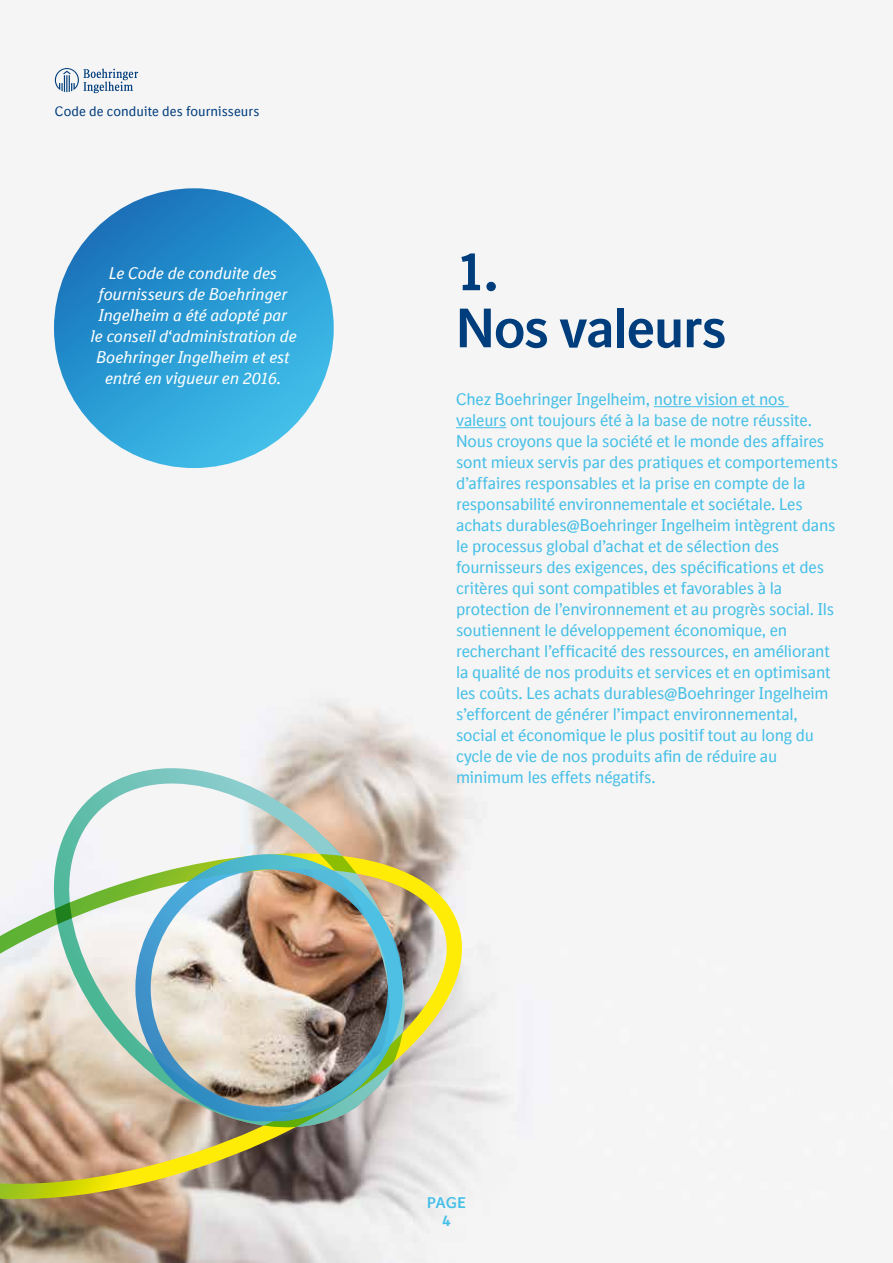
<style>
.page{position:relative;width:893px;height:1263px;background:#fff}
.page>*{position:absolute;margin:0;border:0;box-sizing:border-box;transform-origin:0 0}
.t1{font:700 54px/57px "BI Sans";letter-spacing:-.01em;color:#003d7c}
.t2{font:16.5px/21px "BI Sans";letter-spacing:-.01em;color:#44bfe8}
.t3{font:italic 16.5px/21px "BI Sans";letter-spacing:-.005em;color:#fff;text-align:center}
.t4{font:700 15px/18px "BI Sans";color:#44bfe8;text-align:center}
.t5{font:13.5px "BI Sans";letter-spacing:.005em;color:#003d7c}
</style>
<div class="page">
<div style="left:0;top:72px;width:789px;height:1191px;background:#f5f5f5"></div>
<svg style="left:0;top:853px;width:471px;height:348px;background:#c5b998"></svg>
<svg style="left:48px;top:760px;width:363px;height:372px"></svg>
<img style="left:135px;top:854px;width:267px;height:267px">
<hr style="left:654px;top:406px;width:135px;height:1px;background:#44bfe8">
<hr style="left:456px;top:427px;width:50px;height:1px;background:#44bfe8">
<svg style="left:54px;top:188px;width:280px;height:280px;background:#2b9ad3"></svg>
<svg style="left:55px;top:68px;width:83px;height:25px"></svg>
<p class="t5" style="left:55px;top:103px;width:206px">Code de conduite des fournisseurs</p>
<p class="t3" style="left:90px;top:263px;width:208px">Le Code de conduite des fournisseurs de Boehringer<br>Ingelheim a été adopté par<br>le conseil d‘administration de<br>Boehringer Ingelheim et est entré en vigueur en 2016.</p>
<h1 class="t1" style="left:456px;top:242px;width:271px">1.<br>Nos valeurs</h1>
<p class="t2" style="left:456px;top:389px;width:384px">Chez Boehringer Ingelheim, notre vision et nos valeurs ont toujours été à la base de notre réussite.<br>Nous croyons que la société et le monde des affaires sont mieux servis par des pratiques et comportements d’affaires responsables et la prise en compte de la responsabilité environnementale et sociétale. Les achats durables@Boehringer Ingelheim intègrent dans le processus global d’achat et de sélection des fournisseurs des exigences, des spécifications et des critères qui sont compatibles et favorables à la protection de l’environnement et au progrès social. Ils soutiennent le développement économique, en recherchant l’efficacité des ressources, en améliorant la qualité de nos produits et services et en optimisant les coûts. Les achats durables@Boehringer Ingelheim s’efforcent de générer l’impact environnemental, social et économique le plus positif tout au long du cycle de vie de nos produits afin de réduire au minimum les effets négatifs.</p>
<p class="t4" style="left:427px;top:1194px;width:40px">PAGE<br>4</p>
</div>
